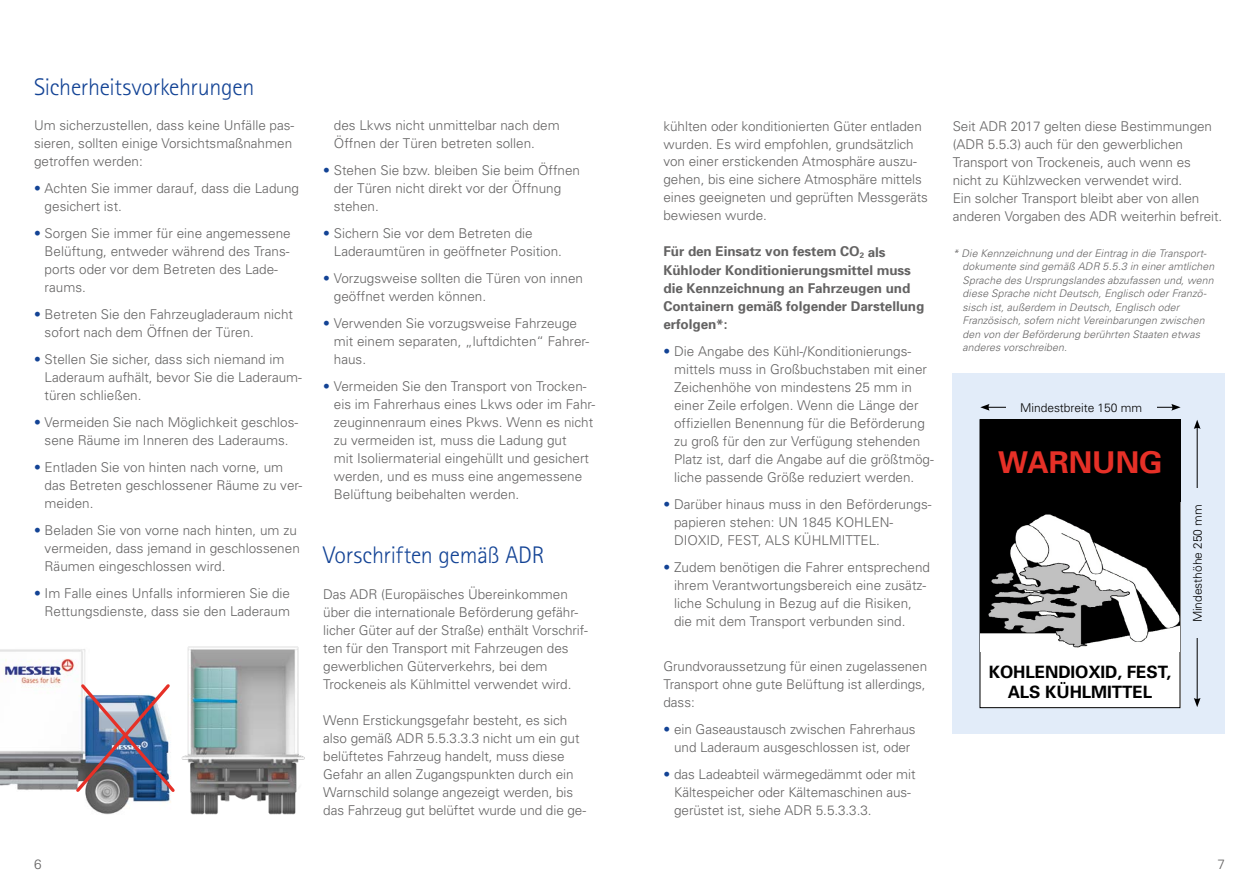
<style>
.page{position:relative;width:1259px;height:893px;background:#fff}
.page>*{position:absolute;margin:0;border:0;box-sizing:border-box;transform-origin:0 0}
.t1{font:700 30px "Univers";color:#e63027}
.t2{font:300 24px "Rotis Sans Serif";letter-spacing:-.01em;color:#134395}
.t3{font:700 17.1px/20.1px "Univers";letter-spacing:-.005em;color:#000;text-align:center}
.t4{font:300 13.5px/18px "Univers";color:#646363}
.t5{font:700 13.5px/18px "Univers";letter-spacing:-.005em;color:#646363}
.t6{font:300 12px "Univers";letter-spacing:-.005em;color:#000}
.t7{font:italic 300 10.5px/13.5px "Univers";letter-spacing:.01em;color:#646363}
.s1{color:#134395}
</style>
<div class="page">
<div style="left:952px;top:374px;width:273px;height:360px;background:#e2ecf9"></div>
<img style="left:0;top:649px;width:171px;height:166px">
<img style="left:181px;top:646px;width:124px;height:169px">
<img style="left:73px;top:681px;width:102px;height:114px">
<div style="left:980px;top:420px;width:200px;height:288px;background:#fff"></div>
<img style="left:980px;top:502px;width:199px;height:146px">
<hr style="left:987px;top:407px;width:186px;height:1px;background:#000">
<svg style="left:980px;top:404px;width:9px;height:7px"></svg>
<svg style="left:1171px;top:404px;width:9px;height:7px"></svg>
<div style="left:1006px;top:399px;width:150px;height:16px;background:#e2ecf9"></div>
<div style="left:980px;top:419px;width:200px;height:83px;background:#000"></div>
<hr style="left:1196px;top:427px;width:1px;height:273px;background:#000">
<svg style="left:1194px;top:698px;width:6px;height:9px"></svg>
<svg style="left:1194px;top:420px;width:6px;height:9px"></svg>
<div style="left:1189px;top:488px;width:16px;height:150px;background:#e2ecf9"></div>
<h2 class="t2" style="left:34px;top:73px;width:222px">Sicherheitsvorkehrungen</h2>
<p class="t4" style="left:34px;top:116px;width:262px">Um sicherzustellen, dass keine Unfälle pas&shy;sieren, sollten einige Vorsichtsmaßnahmen getroffen werden:</p>
<p class="t4" style="left:45px;top:179px;width:256px;text-indent:-11px"><span class="s1">•</span> Achten Sie immer darauf, dass die Ladung gesichert ist.</p>
<p class="t4" style="left:45px;top:224px;width:248px;text-indent:-11px"><span class="s1">•</span> Sorgen Sie immer für eine angemessene<br>Belüftung, entweder während des Trans&shy;ports oder vor dem Betreten des Lade&shy;raums.</p>
<p class="t4" style="left:45px;top:305px;width:250px;text-indent:-11px"><span class="s1">•</span> Betreten Sie den Fahrzeugladeraum nicht sofort nach dem Öffnen der Türen.</p>
<p class="t4" style="left:45px;top:350px;width:259px;text-indent:-11px"><span class="s1">•</span> Stellen Sie sicher, dass sich niemand im<br>Laderaum aufhält, bevor Sie die Laderaum&shy;türen schließen.</p>
<p class="t4" style="left:34px;top:413px;width:266px;text-align:center"><span class="s1">•</span> Vermeiden Sie nach Möglichkeit geschlos&shy;sene Räume im Inneren des Laderaums.</p>
<p class="t4" style="left:45px;top:458px;width:259px;text-indent:-11px"><span class="s1">•</span> Entladen Sie von hinten nach vorne, um das Betreten geschlossener Räume zu ver&shy;meiden.</p>
<p class="t4" style="left:45px;top:521px;width:257px;text-indent:-11px"><span class="s1">•</span> Beladen Sie von vorne nach hinten, um zu vermeiden, dass jemand in geschlossenen<br>Räumen eingeschlossen wird.</p>
<p class="t4" style="left:34px;top:584px;width:257px;text-align:right"><span class="s1">•</span> Im Falle eines Unfalls informieren Sie die<br>Rettungsdienste, dass sie den Laderaum</p>
<p class="t4" style="left:334px;top:116px;width:227px">des Lkws nicht unmittelbar nach dem<br>Öffnen der Türen betreten sollen.</p>
<p class="t4" style="left:334px;top:161px;width:248px;text-indent:-11px"><span class="s1">•</span> Stehen Sie bzw. bleiben Sie beim Öffnen der Türen nicht direkt vor der Öffnung stehen.</p>
<p class="t4" style="left:334px;top:224px;width:230px;text-indent:-11px"><span class="s1">•</span> Sichern Sie vor dem Betreten die<br>Laderaumtüren in geöffneter Position.</p>
<p class="t4" style="left:334px;top:269px;width:251px;text-indent:-11px"><span class="s1">•</span> Vorzugsweise sollten die Türen von innen geöffnet werden können.</p>
<p class="t4" style="left:334px;top:314px;width:257px;text-indent:-11px"><span class="s1">•</span> Verwenden Sie vorzugsweise Fahrzeuge mit einem separaten, „luftdichten“ Fahrer&shy;haus.</p>
<p class="t4" style="left:334px;top:377px;width:263px;text-indent:-11px"><span class="s1">•</span> Vermeiden Sie den Transport von Trocken&shy;eis im Fahrerhaus eines Lkws oder im Fahr&shy;zeuginnenraum eines Pkws. Wenn es nicht zu vermeiden ist, muss die Ladung gut<br>mit Isoliermaterial eingehüllt und gesichert werden, und es muss eine angemessene Belüftung beibehalten werden.</p>
<h2 class="t2" style="left:323px;top:541px;width:223px">Vorschriften gemäß ADR</h2>
<p class="t4" style="left:323px;top:584px;width:266px">Das ADR (Europäisches Übereinkommen über die internationale Beförderung gefähr&shy;licher Güter auf der Straße) enthält Vorschrif&shy;ten für den Transport mit Fahrzeugen des gewerblichen Güterverkehrs, bei dem Trockeneis als Kühlmittel verwendet wird.</p>
<p class="t4" style="left:323px;top:710px;width:264px">Wenn Erstickungsgefahr besteht, es sich also gemäß ADR 5.5.3.3.3 nicht um ein gut belüftetes Fahrzeug handelt, muss diese Gefahr an allen Zugangspunkten durch ein Warnschild solange angezeigt werden, bis das Fahrzeug gut belüftet wurde und die ge-</p>
<p class="t4" style="left:663px;top:116px;width:266px">kühlten oder konditionierten Güter entladen wurden. Es wird empfohlen, grundsätzlich von einer erstickenden Atmosphäre auszu&shy;gehen, bis eine sichere Atmosphäre mittels eines geeigneten und geprüften Messgeräts bewiesen wurde.</p>
<p class="t5" style="left:663px;top:242px;width:262px">Für den Einsatz von festem CO<sub>2</sub> als<br>Kühloder Konditionierungsmittel muss die Kennzeichnung an Fahrzeugen und<br>Containern gemäß folgender Darstellung erfolgen*:</p>
<p class="t4" style="left:674px;top:341px;width:261px;text-indent:-11px"><span class="s1">•</span> Die Angabe des Kühl-/Konditionierungs&shy;mittels muss in Großbuchstaben mit einer Zeichenhöhe von mindestens 25 mm in einer Zeile erfolgen. Wenn die Länge der offiziellen Benennung für die Beförderung zu groß für den zur Verfügung stehenden Platz ist, darf die Angabe auf die größtmög&shy;liche passende Größe reduziert werden.</p>
<p class="t4" style="left:674px;top:494px;width:259px;text-indent:-11px"><span class="s1">•</span> Darüber hinaus muss in den Beförderungs&shy;papieren stehen: UN 1845 KOHLEN-<br>DIOXID, FEST, ALS KÜHLMITTEL.</p>
<p class="t4" style="left:674px;top:557px;width:257px;text-indent:-11px"><span class="s1">•</span> Zudem benötigen die Fahrer entsprechend ihrem Verantwortungsbereich eine zusätz&shy;liche Schulung in Bezug auf die Risiken, die mit dem Transport verbunden sind.</p>
<p class="t4" style="left:663px;top:656px;width:265px;text-align:justify">Grundvoraussetzung für einen zugelassenen Transport ohne gute Belüftung ist allerdings, dass:</p>
<p class="t4" style="left:663px;top:719px;width:254px;text-align:center"><span class="s1">•</span> ein Gaseaustausch zwischen Fahrerhaus und Laderaum ausgeschlossen ist, oder</p>
<p class="t4" style="left:674px;top:764px;width:243px;text-indent:-11px"><span class="s1">•</span> das Ladeabteil wärmegedämmt oder mit<br>Kältespeicher oder Kältemaschinen aus&shy;gerüstet ist, siehe ADR 5.5.3.3.3.</p>
<p class="t4" style="left:952px;top:116px;width:271px">Seit ADR 2017 gelten diese Bestimmungen (ADR 5.5.3) auch für den gewerblichen Transport von Trockeneis, auch wenn es nicht zu Kühlzwecken verwendet wird.<br>Ein solcher Transport bleibt aber von allen anderen Vorgaben des ADR weiterhin befreit.</p>
<p class="t7" style="left:962px;top:246px;width:253px;text-indent:-10px">* Die Kennzeichnung und der Eintrag in die Transport&shy;dokumente sind gemäß ADR 5.5.3 in einer amtlichen Sprache des Ursprungslandes abzufassen und, wenn diese Sprache nicht Deutsch, Englisch oder Franzö&shy;sisch ist, außerdem in Deutsch, Englisch oder Französisch, sofern nicht Vereinbarungen zwischen den von der Beförderung berührten Staaten etwas anderes vorschreiben.</p>
<p class="t6" style="left:1020px;top:400px;width:123px">Mindestbreite 150 mm</p>
<h1 class="t1" style="left:998px;top:443px;width:166px">WARNUNG</h1>
<p class="t3" style="left:988px;top:661px;width:184px">KOHLENDIOXID, FEST,<br>ALS KÜHLMITTEL</p>
<p class="t6" style="left:1190px;top:622px;width:119px;rotate:-90deg">Mindesthöhe 250 mm</p>
<p class="t4" style="left:34px;top:854px;width:9px">6</p>
<p class="t4" style="left:1217px;top:854px;width:9px">7</p>
</div>
